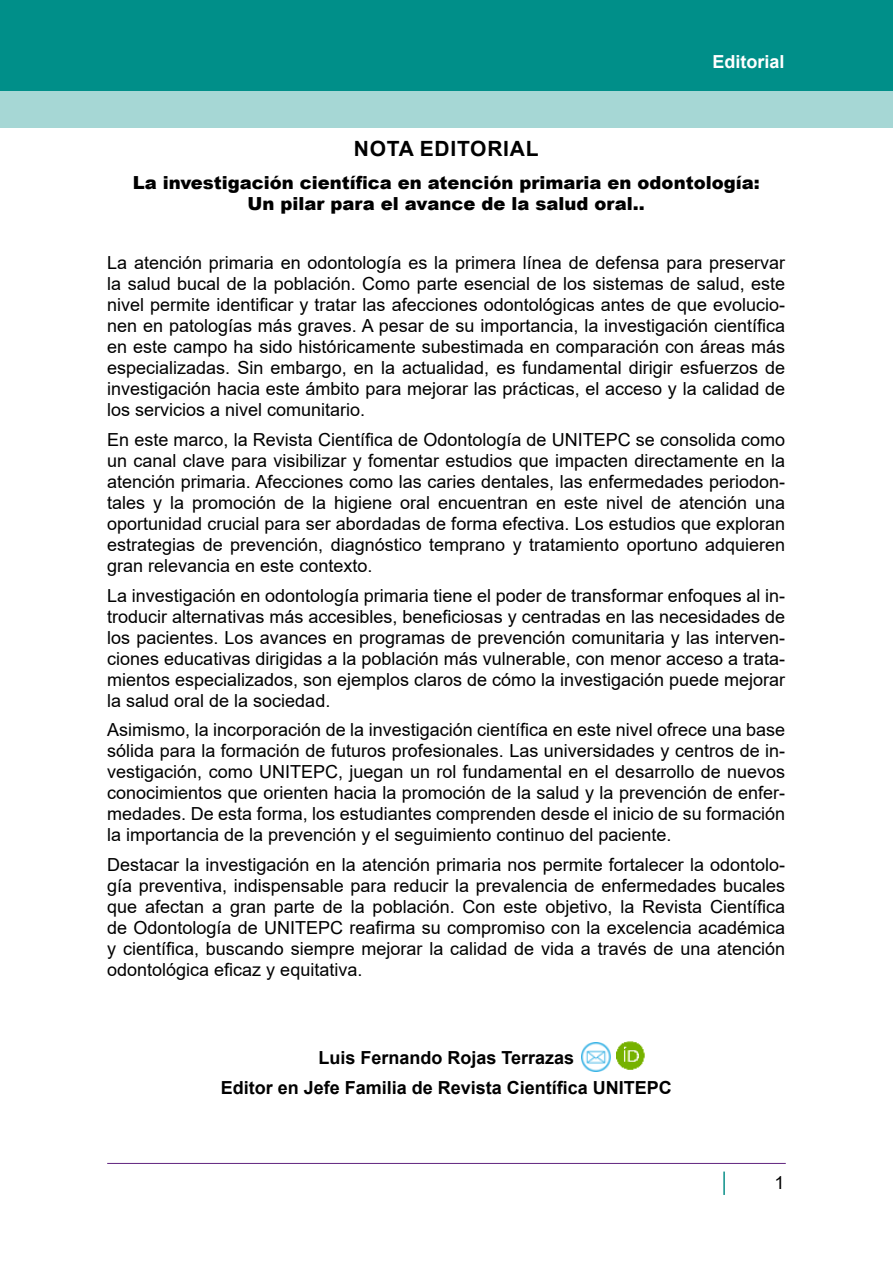
<style>
.page{position:relative;width:893px;height:1263px;background:#fff}
.page>*{position:absolute;margin:0;border:0;box-sizing:border-box;transform-origin:0 0}
.t1{font:700 21px "Arial";letter-spacing:.035em;color:#000}
.t2{font:18px/21px "Arial";color:#000;text-align:justify}
.t3{font:900 18px/21px "Arial";color:#000;text-align:center}
.t4{font:700 18px/29.5px "Arial";color:#000;text-align:center}
.t5{font:700 18px "Arial";color:#fff}
</style>
<div class="page">
<div style="left:0;top:55px;width:893px;height:73px;background:#a6d7d5"></div>
<div style="left:0;top:0;width:893px;height:91px;background:#008f89"></div>
<hr style="left:107px;top:1163px;width:679px;height:1px;background:#60247f">
<hr style="left:723px;top:1171px;width:2px;height:24px;background:#0b8f89">
<img style="left:581px;top:1042px;width:30px;height:30px">
<img style="left:616px;top:1041px;width:29px;height:29px">
<p class="t5" style="left:712px;top:49px;width:74px">Editorial</p>
<p class="t1" style="left:354px;top:133px;width:186px">NOTA EDITORIAL</p>
<p class="t3" style="left:133px;top:172px;width:628px">La investigación científica en atención primaria en odontología:<br>Un pilar para el avance de la salud oral..</p>
<p class="t2" style="left:107px;top:252px;width:680px">La atención primaria en odontología es la primera línea de defensa para preservar la salud bucal de la población. Como parte esencial de los sistemas de salud, este nivel permite identificar y tratar las afecciones odontológicas antes de que evolucio&shy;nen en patologías más graves. A pesar de su importancia, la investigación científica en este campo ha sido históricamente subestimada en comparación con áreas más especializadas. Sin embargo, en la actualidad, es fundamental dirigir esfuerzos de investigación hacia este ámbito para mejorar las prácticas, el acceso y la calidad de los servicios a nivel comunitario.</p>
<p class="t2" style="left:107px;top:429px;width:680px">En este marco, la Revista Científica de Odontología de UNITEPC se consolida como un canal clave para visibilizar y fomentar estudios que impacten directamente en la atención primaria. Afecciones como las caries dentales, las enfermedades periodon&shy;tales y la promoción de la higiene oral encuentran en este nivel de atención una oportunidad crucial para ser abordadas de forma efectiva. Los estudios que exploran estrategias de prevención, diagnóstico temprano y tratamiento oportuno adquieren gran relevancia en este contexto.</p>
<p class="t2" style="left:107px;top:585px;width:680px">La investigación en odontología primaria tiene el poder de transformar enfoques al in&shy;troducir alternativas más accesibles, beneficiosas y centradas en las necesidades de los pacientes. Los avances en programas de prevención comunitaria y las interven&shy;ciones educativas dirigidas a la población más vulnerable, con menor acceso a trata&shy;mientos especializados, son ejemplos claros de cómo la investigación puede mejorar la salud oral de la sociedad.</p>
<p class="t2" style="left:107px;top:719px;width:679px">Asimismo, la incorporación de la investigación científica en este nivel ofrece una base sólida para la formación de futuros profesionales. Las universidades y centros de in&shy;vestigación, como UNITEPC, juegan un rol fundamental en el desarrollo de nuevos conocimientos que orienten hacia la promoción de la salud y la prevención de enfer&shy;medades. De esta forma, los estudiantes comprenden desde el inicio de su formación la importancia de la prevención y el seguimiento continuo del paciente.</p>
<p class="t2" style="left:107px;top:854px;width:680px">Destacar la investigación en la atención primaria nos permite fortalecer la odontolo&shy;gía preventiva, indispensable para reducir la prevalencia de enfermedades bucales que afectan a gran parte de la población. Con este objetivo, la Revista Científica de Odontología de UNITEPC reafirma su compromiso con la excelencia académica y científica, buscando siempre mejorar la calidad de vida a través de una atención odontológica eficaz y equitativa.</p>
<p class="t4" style="left:221px;top:1043px;width:453px">Luis Fernando Rojas Terrazas<br>Editor en Jefe Familia de Revista Científica UNITEPC</p>
<p class="t2" style="left:774px;top:1172px;width:12px">1</p>
</div>
